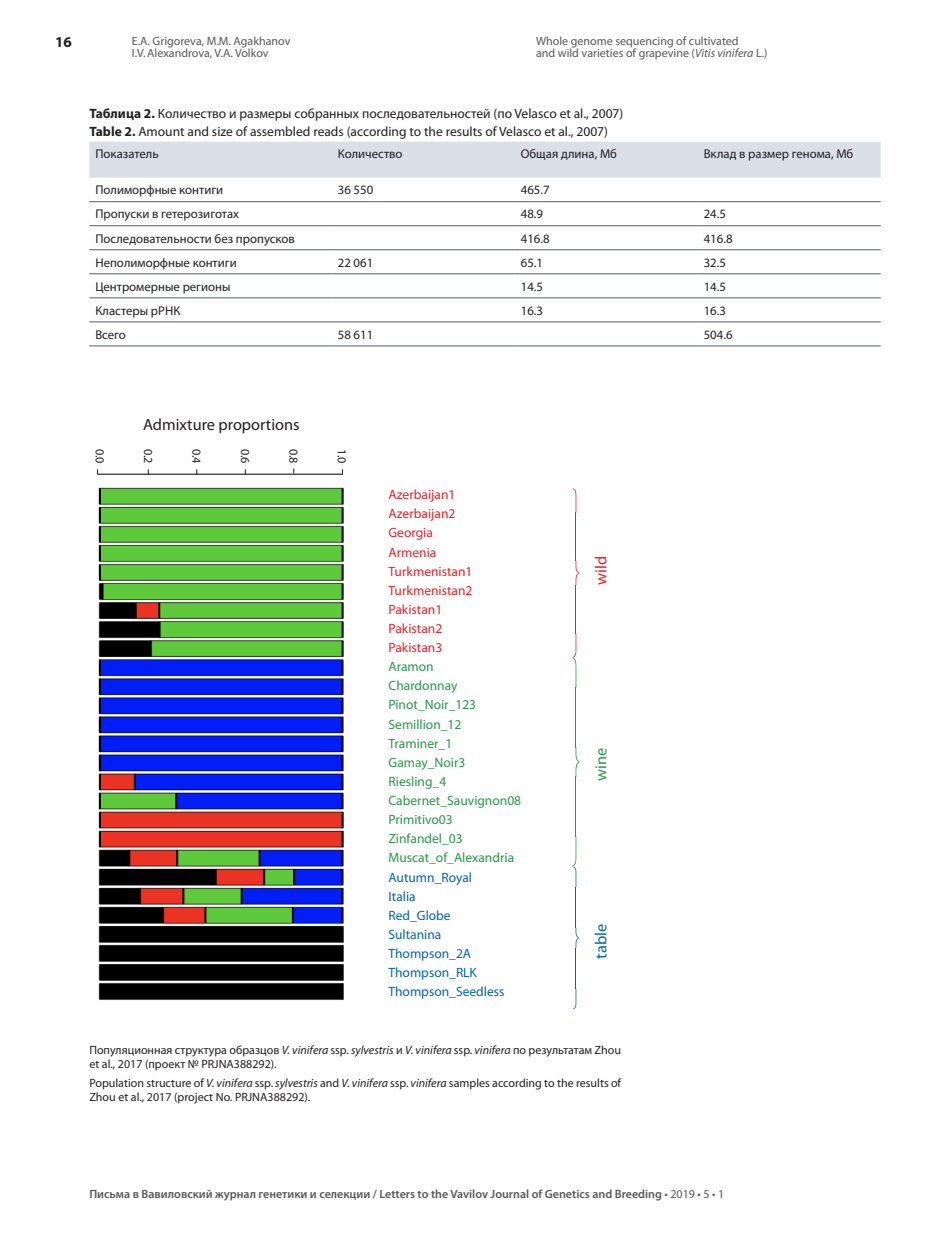
<style>
.page{position:relative;width:936px;height:1234px;background:#fff}
.page>*{position:absolute;margin:0;border:0;box-sizing:border-box;transform-origin:0 0}
.t1{font:16.35px "Myriad Pro";color:#231f20}
.t2{font:16.35px "Myriad Pro";color:#0164ae}
.t3{font:16.35px "Myriad Pro";color:#ee1d23}
.t4{font:16.35px "Myriad Pro";color:#259946}
.t5{font:700 15px "Myriad Pro";color:#231f20}
._007_Pisma-VJ_Табл{font:13.5px "Myriad Pro";color:#231f20}
.t6{font:13.5px "Myriad Pro";color:#259946}
.t7{font:13.5px "Myriad Pro";color:#ee1d23}
.t8{font:13.5px "Myriad Pro";color:#0164ae}
._007_Pisma-VJ_Талица{font:12.75px "Myriad Pro";color:#231f20}
.t9{font:12.3px "Myriad Pro";color:#231f20}
._007_Pisma-VJ_Подрис{font:12px/14.4px "Myriad Pro";color:#231f20}
.t10{font:12px/12px "Myriad Pro";color:#57585a}
.t11{font:600 12px "Myriad Pro";color:#57585a}
.s1{font-style:italic}
.s2{font-weight:700}
.s3{font-weight:400}
</style>
<div class="page">
<div style="left:89px;top:142px;width:791px;height:36px;background:#dae0e8"></div>
<hr style="left:89px;top:201px;width:243px;height:1px;background:#4c5e79">
<hr style="left:332px;top:201px;width:182px;height:1px;background:#4c5e79">
<hr style="left:514px;top:201px;width:183px;height:1px;background:#4c5e79">
<hr style="left:697px;top:201px;width:183px;height:1px;background:#4c5e79">
<hr style="left:89px;top:225px;width:243px;height:1px;background:#4c5e79">
<hr style="left:332px;top:225px;width:182px;height:1px;background:#4c5e79">
<hr style="left:514px;top:225px;width:183px;height:1px;background:#4c5e79">
<hr style="left:697px;top:225px;width:183px;height:1px;background:#4c5e79">
<hr style="left:89px;top:249px;width:243px;height:1px;background:#4c5e79">
<hr style="left:332px;top:249px;width:182px;height:1px;background:#4c5e79">
<hr style="left:514px;top:249px;width:183px;height:1px;background:#4c5e79">
<hr style="left:697px;top:249px;width:183px;height:1px;background:#4c5e79">
<hr style="left:89px;top:273px;width:243px;height:1px;background:#4c5e79">
<hr style="left:332px;top:273px;width:182px;height:1px;background:#4c5e79">
<hr style="left:514px;top:273px;width:183px;height:1px;background:#4c5e79">
<hr style="left:697px;top:273px;width:183px;height:1px;background:#4c5e79">
<hr style="left:89px;top:297px;width:243px;height:1px;background:#4c5e79">
<hr style="left:332px;top:297px;width:182px;height:1px;background:#4c5e79">
<hr style="left:514px;top:297px;width:183px;height:1px;background:#4c5e79">
<hr style="left:697px;top:297px;width:183px;height:1px;background:#4c5e79">
<hr style="left:89px;top:321px;width:243px;height:1px;background:#4c5e79">
<hr style="left:332px;top:321px;width:182px;height:1px;background:#4c5e79">
<hr style="left:514px;top:321px;width:183px;height:1px;background:#4c5e79">
<hr style="left:697px;top:321px;width:183px;height:1px;background:#4c5e79">
<hr style="left:89px;top:345px;width:243px;height:1px;background:#4c5e79">
<hr style="left:332px;top:345px;width:182px;height:1px;background:#4c5e79">
<hr style="left:514px;top:345px;width:183px;height:1px;background:#4c5e79">
<hr style="left:697px;top:345px;width:183px;height:1px;background:#4c5e79">
<img style="left:98px;top:487px;width:246px;height:514px">
<hr style="left:98px;top:473px;width:244px;height:1px;background:#231f20">
<svg style="left:572px;top:488px;width:7px;height:199px"></svg>
<hr style="left:575px;top:687px;width:1px;height:30px;background:#259946">
<hr style="left:575px;top:717px;width:1px;height:30px;background:#259946">
<svg style="left:575px;top:747px;width:4px;height:29px"></svg>
<hr style="left:575px;top:776px;width:1px;height:30px;background:#259946">
<hr style="left:575px;top:806px;width:1px;height:30px;background:#259946">
<svg style="left:572px;top:836px;width:7px;height:173px"></svg>
<p class="t5" style="left:55px;top:32px;width:18px">16</p>
<p class="t10" style="left:132px;top:35px;width:160px">E.A. Grigoreva, M.M. Agakhanov<br>I.V.Alexandrova, V.A. Volkov</p>
<p class="t10" style="left:536px;top:35px;width:233px">Whole genome sequencing of cultivated<br>and wild varieties of grapevine (<span class="s1">Vitis vinifera</span> L.)</p>
<p class="_007_Pisma-VJ_Табл" style="left:89px;top:105px;width:535px"><span class="s2">Таблица 2.</span> Количество и размеры собранных последовательностей (по Velasco et al., 2007)</p>
<p class="_007_Pisma-VJ_Табл" style="left:89px;top:123px;width:520px"><span class="s2">Table 2.</span> Amount and size of assembled reads (according to the results of Velasco et al., 2007)</p>
<p class="_007_Pisma-VJ_Талица" style="left:95px;top:146px;width:65px">Показатель</p>
<p class="_007_Pisma-VJ_Талица" style="left:338px;top:146px;width:66px">Количество</p>
<p class="_007_Pisma-VJ_Талица" style="left:520px;top:146px;width:98px">Общая длина, Mб</p>
<p class="_007_Pisma-VJ_Талица" style="left:703px;top:146px;width:151px">Вклад в размер генома, Mб</p>
<p class="_007_Pisma-VJ_Талица" style="left:95px;top:182px;width:129px">Полиморфные контиги</p>
<p class="_007_Pisma-VJ_Талица" style="left:338px;top:182px;width:37px">36 550</p>
<p class="_007_Pisma-VJ_Талица" style="left:520px;top:182px;width:30px">465.7</p>
<p class="_007_Pisma-VJ_Талица" style="left:95px;top:206px;width:145px">Пропуски в гетерозиготах</p>
<p class="_007_Pisma-VJ_Талица" style="left:520px;top:206px;width:24px">48.9</p>
<p class="_007_Pisma-VJ_Талица" style="left:703px;top:206px;width:24px">24.5</p>
<p class="_007_Pisma-VJ_Талица" style="left:95px;top:230px;width:201px">Последовательности без пропусков</p>
<p class="_007_Pisma-VJ_Талица" style="left:520px;top:230px;width:30px">416.8</p>
<p class="_007_Pisma-VJ_Талица" style="left:703px;top:230px;width:30px">416.8</p>
<p class="_007_Pisma-VJ_Талица" style="left:95px;top:254px;width:143px">Неполиморфные контиги</p>
<p class="_007_Pisma-VJ_Талица" style="left:338px;top:254px;width:37px">22 061</p>
<p class="_007_Pisma-VJ_Талица" style="left:520px;top:254px;width:24px">65.1</p>
<p class="_007_Pisma-VJ_Талица" style="left:703px;top:254px;width:24px">32.5</p>
<p class="_007_Pisma-VJ_Талица" style="left:95px;top:278px;width:137px">Центромерные регионы</p>
<p class="_007_Pisma-VJ_Талица" style="left:520px;top:278px;width:24px">14.5</p>
<p class="_007_Pisma-VJ_Талица" style="left:703px;top:278px;width:24px">14.5</p>
<p class="_007_Pisma-VJ_Талица" style="left:95px;top:302px;width:86px">Кластеры рРНК</p>
<p class="_007_Pisma-VJ_Талица" style="left:520px;top:302px;width:24px">16.3</p>
<p class="_007_Pisma-VJ_Талица" style="left:703px;top:302px;width:24px">16.3</p>
<p class="_007_Pisma-VJ_Талица" style="left:95px;top:326px;width:32px">Всего</p>
<p class="_007_Pisma-VJ_Талица" style="left:338px;top:326px;width:37px">58 611</p>
<p class="_007_Pisma-VJ_Талица" style="left:703px;top:326px;width:30px">504.6</p>
<p class="t1" style="left:143px;top:414px;width:158px">Admixture proportions</p>
<p class="t9" style="left:108px;top:448px;width:17px;rotate:90deg">0.0</p>
<p class="t9" style="left:156px;top:448px;width:17px;rotate:90deg">0.2</p>
<p class="t9" style="left:204px;top:448px;width:17px;rotate:90deg">0.4</p>
<p class="t9" style="left:253px;top:448px;width:17px;rotate:90deg">0.6</p>
<p class="t9" style="left:301px;top:448px;width:17px;rotate:90deg">0.8</p>
<p class="t9" style="left:349px;top:448px;width:17px;rotate:90deg">1.0</p>
<p class="t7" style="left:388px;top:486px;width:68px">Azerbaijan1</p>
<p class="t7" style="left:388px;top:505px;width:68px">Azerbaijan2</p>
<p class="t7" style="left:388px;top:524px;width:46px">Georgia</p>
<p class="t7" style="left:388px;top:543px;width:49px">Armenia</p>
<p class="t7" style="left:388px;top:562px;width:85px">Turkmenistan1</p>
<p class="t7" style="left:388px;top:581px;width:85px">Turkmenistan2</p>
<p class="t7" style="left:388px;top:601px;width:55px">Pakistan1</p>
<p class="t7" style="left:388px;top:620px;width:55px">Pakistan2</p>
<p class="t7" style="left:388px;top:639px;width:55px">Pakistan3</p>
<p class="t6" style="left:388px;top:658px;width:47px">Aramon</p>
<p class="t6" style="left:388px;top:677px;width:70px">Chardonnay</p>
<p class="t6" style="left:388px;top:696px;width:89px">Pinot_Noir_123</p>
<p class="t6" style="left:388px;top:715px;width:74px">Semillion_12</p>
<p class="t6" style="left:388px;top:734px;width:65px">Traminer_1</p>
<p class="t6" style="left:388px;top:753px;width:78px">Gamay_Noir3</p>
<p class="t6" style="left:388px;top:772px;width:59px">Riesling_4</p>
<p class="t6" style="left:388px;top:792px;width:134px">Cabernet_Sauvignon08</p>
<p class="t6" style="left:388px;top:811px;width:66px">Primitivo03</p>
<p class="t6" style="left:388px;top:830px;width:76px">Zinfandel_03</p>
<p class="t6" style="left:388px;top:849px;width:127px">Muscat_of_Alexandria</p>
<p class="t8" style="left:388px;top:868px;width:85px">Autumn_Royal</p>
<p class="t8" style="left:388px;top:887px;width:29px">Italia</p>
<p class="t8" style="left:388px;top:906px;width:64px">Red_Globe</p>
<p class="t8" style="left:388px;top:925px;width:54px">Sultanina</p>
<p class="t8" style="left:388px;top:944px;width:84px">Thompson_2A</p>
<p class="t8" style="left:388px;top:964px;width:90px">Thompson_RLK</p>
<p class="t8" style="left:388px;top:983px;width:117px">Thompson_Seedless</p>
<p class="t3" style="left:591px;top:585px;width:30px;rotate:-90deg">wild</p>
<p class="t4" style="left:591px;top:780px;width:35px;rotate:-90deg">wine</p>
<p class="t2" style="left:591px;top:958px;width:36px;rotate:-90deg">table</p>
<p class="_007_Pisma-VJ_Подрис" style="left:89px;top:1042px;width:533px">Популяционная структура образцов <span class="s1">V. vinifera</span> ssp. <span class="s1">sylvestris</span> и <span class="s1">V. vinifera</span> ssp. <span class="s1">vinifera</span> по результатам Zhou et al., 2017 (проект № PRJNA388292).</p>
<p class="_007_Pisma-VJ_Подрис" style="left:89px;top:1075px;width:533px">Population structure of <span class="s1">V. vinifera</span> ssp. <span class="s1">sylvestris</span> and <span class="s1">V. vinifera</span> ssp. <span class="s1">vinifera</span> samples according to the results of<br>Zhou et al., 2017 (project No. PRJNA388292).</p>
<p class="t11" style="left:89px;top:1185px;width:636px">Письма в Вавиловский журнал генетики и селекции / Letters to the Vavilov Journal of Genetics and Breeding <span class="s3">• 2019 • 5 • 1</span></p>
</div>
